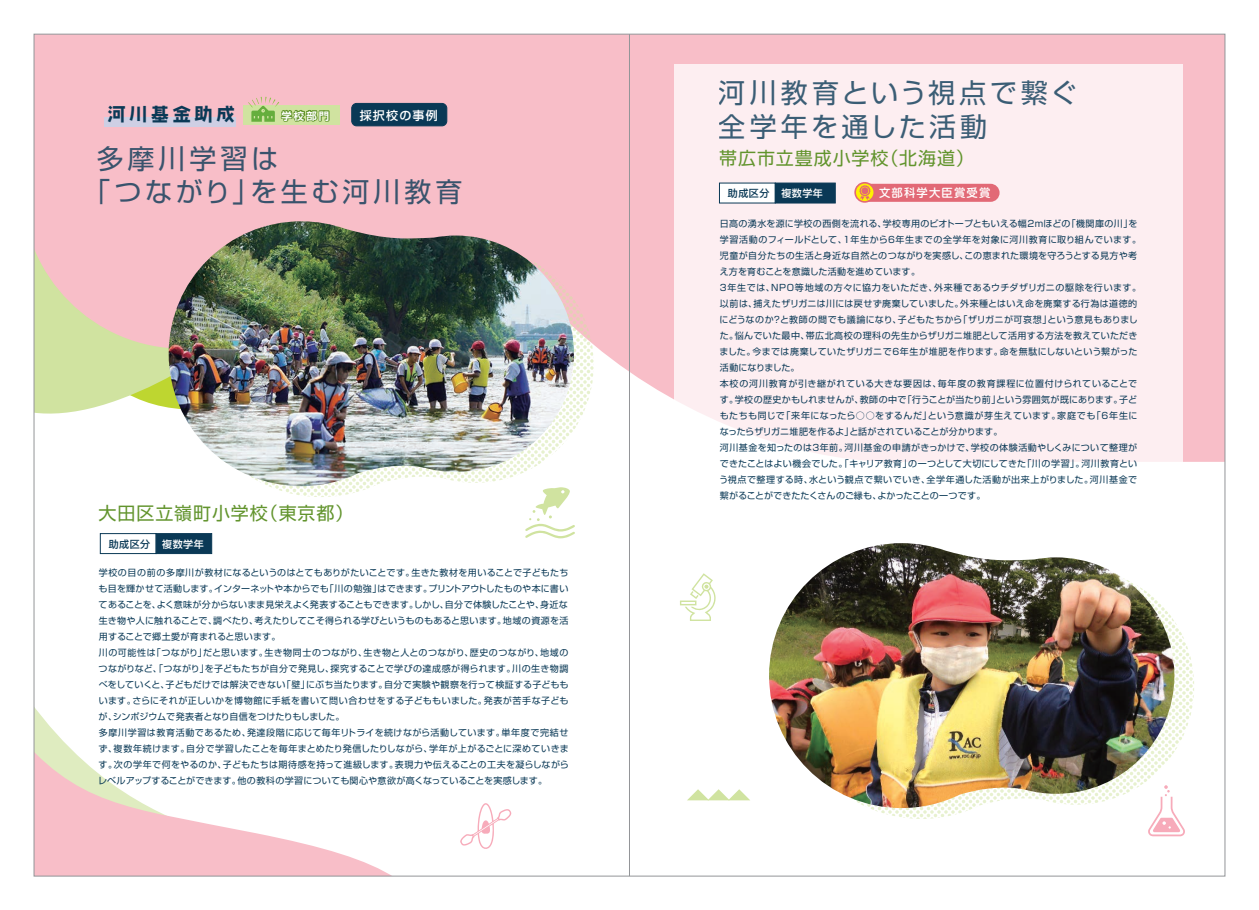
<style>
.page{position:relative;width:1259px;height:910px;background:#fff}
.page>*{position:absolute;margin:0;border:0;box-sizing:border-box;transform-origin:0 0}
.t1{font:27px/33.1px "Shin Go Pr 6 N";letter-spacing:.14em;color:#0a3956}
.t2{font:18.2px "AB tombo bold";letter-spacing:.2em;color:#0a3956}
.t3{font:18px "Shin Go Pr 6 N";letter-spacing:.05em;color:#62942d}
.t4{font:500 12px "Shin Go Pr 6 N";letter-spacing:.1em;color:#fff}
.t5{font:500 11.4px "Shin M Go Pr 6 N";letter-spacing:.1em;color:#fff}
.t6{font:700 10.4px "Shin Go Pr 6 N De";color:#fff}
.t7{font:500 10px "Shin Go Pr 6 N";letter-spacing:.05em;color:#0a3956}
.t8{font:9px/16px "Shin Go Pr 6 N";letter-spacing:.035em;color:#0a3956}
.s1{color:#fff}
</style>
<div class="page">
<img style="left:33px;top:33px;width:1193px;height:844px">
<hr style="left:629px;top:34px;width:1px;height:842px;background:#939598">
<h2 class="t2" style="left:107px;top:105px;width:129px">河川基金助成</h2>
<p class="t6" style="left:281px;top:107px;width:49px">学校部門</p>
<h3 class="t4" style="left:360px;top:105px;width:79px">採択校の事例</h3>
<h1 class="t1" style="left:84px;top:140px;width:380px;text-indent:13px">多摩川学習は<br>「つながり」を生む河川教育</h1>
<h3 class="t3" style="left:99px;top:498px;width:256px">大田区立嶺町小学校（東京都）</h3>
<p class="t7" style="left:109px;top:536px;width:96px">助成区分 <span class="s1">複数学年</span></p>
<p class="t8" style="left:98px;top:564px;width:472px">学校の目の前の多摩川が教材になるというのはとてもありがたいことです。生きた教材を用いることで子どもたちも目を輝かせて活動します。インターネットや本からでも「川の勉強」はできます。プリントアウトしたものや本に書いてあることを、よく意味が分からないまま見栄えよく発表することもできます。しかし、自分で体験したことや、身近な生き物や人に触れることで、調べたり、考えたりしてこそ得られる学びというものもあると思います。地域の資源を活用することで郷土愛が育まれると思います。<br>川の可能性は「つながり」だと思います。生き物同士のつながり、生き物と人とのつながり、歴史のつながり、地域のつながりなど、「つながり」を子どもたちが自分で発見し、探究することで学びの達成感が得られます。川の生き物調べをしていくと、子どもだけでは解決できない「壁」にぶち当たります。自分で実験や観察を行って検証する子どももいます。さらにそれが正しいかを博物館に手紙を書いて問い合わせをする子どももいました。発表が苦手な子どもが、シンポジウムで発表者となり自信をつけたりもしました。<br>多摩川学習は教育活動であるため、発達段階に応じて毎年リトライを続けながら活動しています。単年度で完結せず、複数年続けます。自分で学習したことを毎年まとめたり発信したりしながら、学年が上がるごとに深めていきます。次の学年で何をやるのか、子どもたちは期待感を持って進級します。表現力や伝えることの工夫を凝らしながらレベルアップすることができます。他の教科の学習についても関心や意欲が高くなっていることを実感します。</p>
<h1 class="t1" style="left:719px;top:75px;width:360px">河川教育という視点で繋ぐ全学年を通した活動</h1>
<h3 class="t3" style="left:719px;top:143px;width:256px">帯広市立豊成小学校（北海道）</h3>
<p class="t7" style="left:728px;top:185px;width:96px">助成区分 <span class="s1">複数学年</span></p>
<p class="t5" style="left:879px;top:184px;width:113px">文部科学大臣賞受賞</p>
<p class="t8" style="left:719px;top:215px;width:423px">日高の湧水を源に学校の西側を流れる、学校専用のビオトープともいえる幅2mほどの「機関庫の川」を学習活動のフィールドとして、1年生から6年生までの全学年を対象に河川教育に取り組んでいます。児童が自分たちの生活と身近な自然とのつながりを実感し、この恵まれた環境を守ろうとする見方や考え方を育むことを意識した活動を進めています。<br>3年生では、NPO等地域の方々に協力をいただき、外来種であるウチダザリガニの駆除を行います。以前は、捕えたザリガニは川には戻せず廃棄していました。外来種とはいえ命を廃棄する行為は道徳的にどうなのか？と教師の間でも議論になり、子どもたちから「ザリガニが可哀想」という意見もありました。悩んでいた最中、帯広北高校の理科の先生からザリガニ堆肥として活用する方法を教えていただきました。今までは廃棄していたザリガニで6年生が堆肥を作ります。命を無駄にしないという繋がった活動になりました。<br>本校の河川教育が引き継がれている大きな要因は、毎年度の教育課程に位置付けられていることです。学校の歴史かもしれませんが、教師の中で「行うことが当たり前」という雰囲気が既にあります。子どもたちも同じで「来年になったら○○をするんだ」という意識が芽生えています。家庭でも「6年生になったらザリガニ堆肥を作るよ」と話がされていることが分かります。<br>河川基金を知ったのは3年前。河川基金の申請がきっかけで、学校の体験活動やしくみについて整理ができたことはよい機会でした。「キャリア教育」の一つとして大切にしてきた「川の学習」。河川教育という視点で整理する時、水という観点で繋いでいき、全学年通した活動が出来上がりました。河川基金で繋がることができたたくさんのご縁も、よかったことの一つです。</p>
</div>
